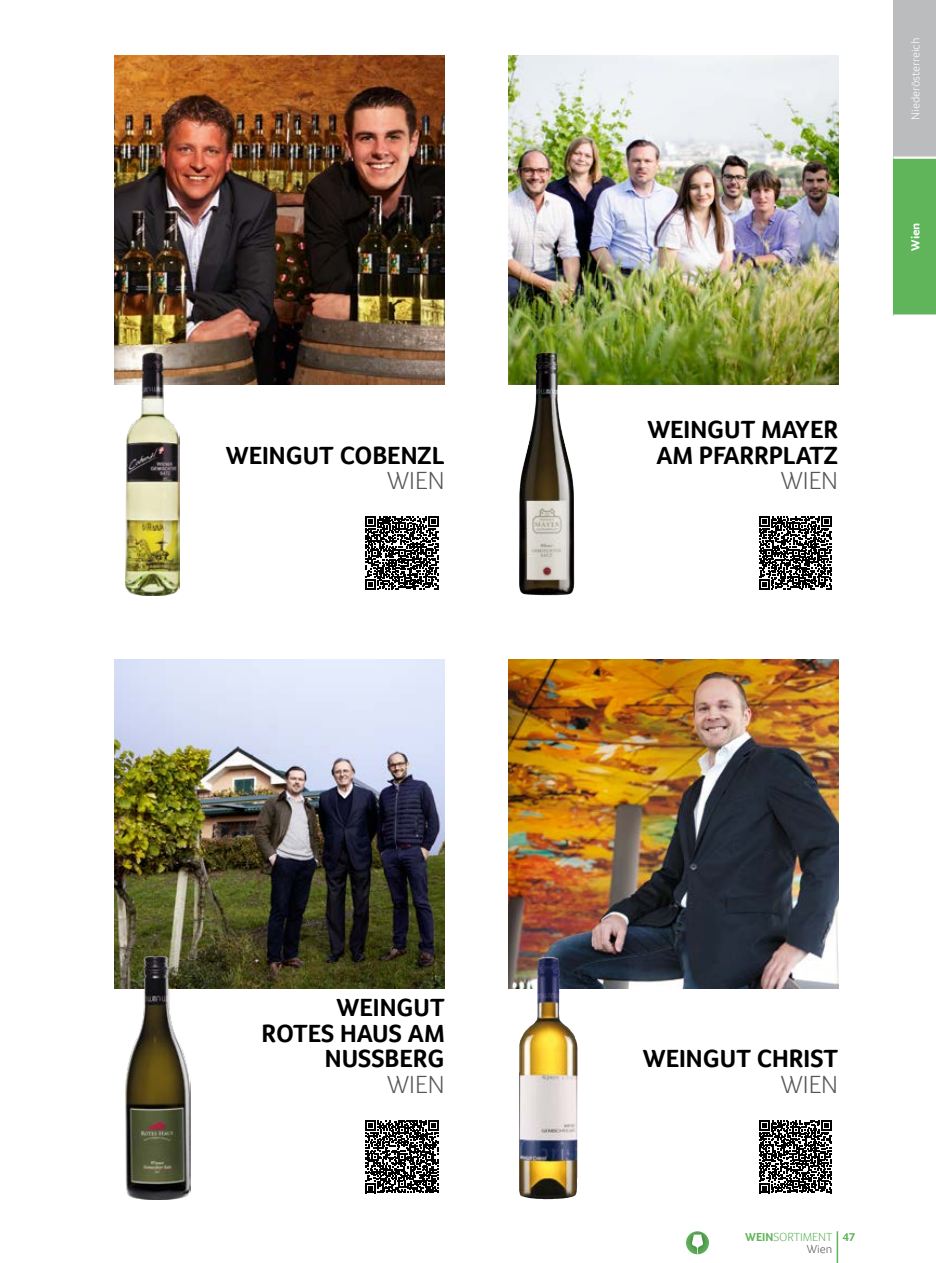
<style>
.page{position:relative;width:936px;height:1263px;background:#fff}
.page>*{position:absolute;margin:0;border:0;box-sizing:border-box;transform-origin:0 0}
.t1{font:700 25.5px/25.5px "Transgourmet";color:#000;text-align:center}
.t2{font:300 25.5px "Transgourmet";color:#565656}
.t3{font:300 12px/12px "Transgourmet";color:#60b55a}
.t4{font:300 12px "Transgourmet";color:#fff}
.t5{font:700 12px "Transgourmet";color:#fff;scale:1.06 1}
.s1{font-weight:700}
.s2{color:#565656}
</style>
<div class="page">
<img style="left:115px;top:55px;width:329px;height:330px">
<img style="left:508px;top:659px;width:330px;height:330px">
<img style="left:508px;top:55px;width:330px;height:330px">
<img style="left:115px;top:659px;width:329px;height:330px">
<svg style="left:365px;top:516px;width:73px;height:73px"></svg>
<img style="left:125px;top:353px;width:55px;height:242px">
<svg style="left:759px;top:516px;width:73px;height:73px"></svg>
<img style="left:533px;top:353px;width:12px;height:66px">
<svg style="left:759px;top:1120px;width:73px;height:73px"></svg>
<svg style="left:365px;top:1120px;width:73px;height:73px"></svg>
<img style="left:519px;top:957px;width:58px;height:242px">
<img style="left:125px;top:957px;width:66px;height:242px">
<div style="left:893px;top:0;width:42px;height:157px;background:#bbbcbd"></div>
<div style="left:893px;top:158px;width:42px;height:157px;background:#60b55a"></div>
<hr style="left:893px;top:157px;width:42px;height:2px;background:#fff">
<hr style="left:893px;top:314px;width:42px;height:3px;background:#fff">
<hr style="left:836px;top:1231px;width:2px;height:32px;background:#60b55a">
<div style="left:686px;top:1231px;width:23px;height:23px;background:#000;opacity:.5"></div>
<svg style="left:692px;top:1234px;width:11px;height:20px"></svg>
<p class="t1" style="left:226px;top:442px;width:220px">WEINGUT COBENZL</p>
<p class="t2" style="left:387px;top:466px;width:59px">WIEN</p>
<p class="t1" style="left:647px;top:416px;width:192px">WEINGUT MAYER<br>AM PFARRPLATZ</p>
<p class="t2" style="left:780px;top:466px;width:59px">WIEN</p>
<p class="t4" style="left:908px;top:120px;width:83px;rotate:-90deg">Niederösterreich</p>
<p class="t5" style="left:908px;top:251px;width:28px;rotate:-90deg">Wien</p>
<p class="t1" style="left:261px;top:995px;width:184px;text-align:right">WEINGUT<br>ROTES HAUS AM<br>NUSSBERG</p>
<p class="t2" style="left:387px;top:1069px;width:59px">WIEN</p>
<p class="t1" style="left:643px;top:1046px;width:197px">WEINGUT CHRIST</p>
<p class="t2" style="left:780px;top:1069px;width:59px">WIEN</p>
<p class="t3" style="left:806px;top:1231px;width:50px;text-indent:-62px"><span class="s1">WEIN</span>SORTIMENT <span class="s1">47<br></span><span class="s2">Wien</span></p>
</div>
